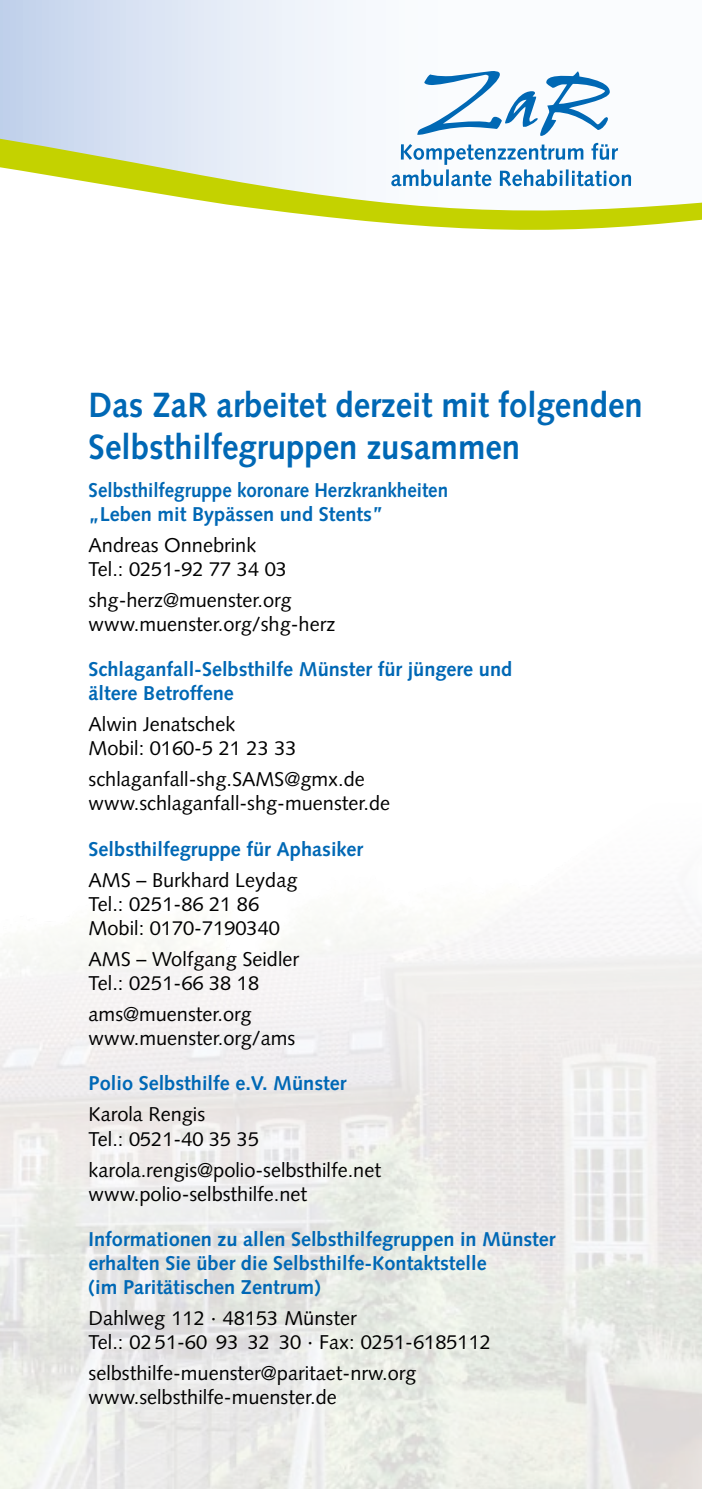
<style>
.page{position:relative;width:702px;height:1489px;background:#fff}
.page>*{position:absolute;margin:0;border:0;box-sizing:border-box;transform-origin:0 0}
.t1{font:700 35px/42px "Syntax";color:#0068b5;scale:.94 1}
.t2{font:20px/24px "Syntax";color:#000}
.t3{font:700 20px/24px "Syntax";color:#0068b5}
.t4{font:700 20px/24px "Syntax";color:#0068b5;scale:.94 1}
</style>
<div class="page">
<svg style="left:0;top:0;width:353px;height:90px"></svg>
<svg style="left:0;top:90px;width:702px;height:140px"></svg>
<svg style="left:417px;top:71px;width:193px;height:65px"></svg>
<svg style="left:391px;top:143px;width:240px;height:43px"></svg>
<h1 class="t1" style="left:89px;top:383px;width:591px">Das ZaR arbeitet derzeit mit folgenden<br>Selbsthilfegruppen zusammen</h1>
<p class="t4" style="left:89px;top:478px;width:384px">Selbsthilfegruppe koronare Herzkrankheiten „Leben mit Bypässen und Stents”</p>
<p class="t2" style="left:89px;top:533px;width:200px">Andreas Onnebrink<br>Tel.: 0251-92 77 34 03</p>
<p class="t2" style="left:89px;top:588px;width:248px">shg-herz@muenster.org www.muenster.org/shg-herz</p>
<p class="t3" style="left:89px;top:657px;width:425px">Schlaganfall-Selbsthilfe Münster für jüngere und ältere Betroffene</p>
<p class="t2" style="left:89px;top:712px;width:209px">Alwin Jenatschek<br>Mobil: 0160-5 21 23 33</p>
<p class="t2" style="left:89px;top:767px;width:303px">schlaganfall-shg.SAMS@gmx.de www.schlaganfall-shg-muenster.de</p>
<p class="t3" style="left:89px;top:837px;width:276px">Selbsthilfegruppe für Aphasiker</p>
<p class="t2" style="left:89px;top:868px;width:210px">AMS – Burkhard Leydag<br>Tel.: 0251-86 21 86<br>Mobil: 0170-7190340</p>
<p class="t2" style="left:89px;top:947px;width:212px">AMS – Wolfgang Seidler<br>Tel.: 0251-66 38 18</p>
<p class="t2" style="left:89px;top:1002px;width:208px">ams@muenster.org www.muenster.org/ams</p>
<p class="t3" style="left:89px;top:1071px;width:259px">Polio Selbsthilfe e.V. Münster</p>
<p class="t2" style="left:89px;top:1102px;width:172px">Karola Rengis<br>Tel.: 0521-40 35 35</p>
<p class="t2" style="left:89px;top:1157px;width:294px">karola.rengis@polio-selbsthilfe.net www.polio-selbsthilfe.net</p>
<p class="t3" style="left:89px;top:1226px;width:468px">Informationen zu allen Selbsthilfegruppen in Münster erhalten Sie über die Selbsthilfe-Kontaktstelle<br>(im Paritätischen Zentrum)</p>
<p class="t2" style="left:89px;top:1305px;width:404px">Dahlweg 112 · 48153 Münster<br>Tel.: 02 51-60 93 32 30 · Fax: 0251-6185112</p>
<p class="t2" style="left:89px;top:1361px;width:329px">selbsthilfe-muenster@paritaet-nrw.org www.selbsthilfe-muenster.de</p>
</div>
